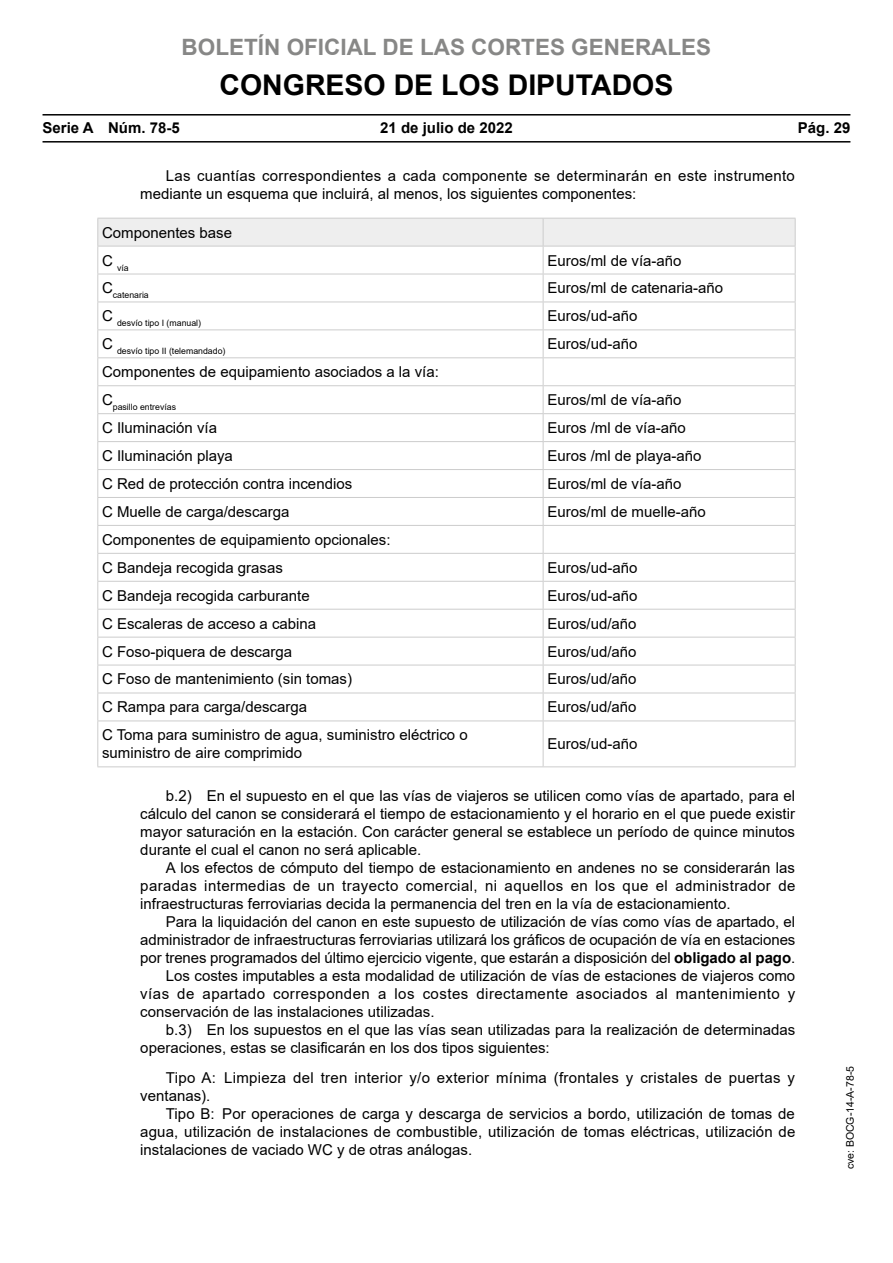
<style>
.page{position:relative;width:893px;height:1263px;background:#fff}
.page>*{position:absolute;margin:0;border:0;box-sizing:border-box;transform-origin:0 0}
.t1{font:700 28.5px "Arial";color:#000}
.t2{font:700 22.5px "Arial";color:#878786}
.SANGRADO{font:15px/18px "Arial";color:#000;text-align:justify}
.CUERPO_TABLA_IZQ{font:15px/18px "Arial";color:#000}
.SANGRADO_2{font:15px/18px "Arial";letter-spacing:.02em;color:#000;text-align:justify}
.SANGRADO-2{font:15px/18px "Arial";letter-spacing:.02em;color:#000}
.t3{font:700 15px "Arial";color:#000}
.t4{font:10.5px "Arial";color:#000}
.CUERPO_TABLA_IZQ-2{font:8.7px "Arial";color:#000}
.s1{font-weight:700}
</style>
<div class="page">
<hr style="left:43px;top:114px;width:807px;height:2px;background:#000">
<hr style="left:43px;top:141px;width:807px;height:2px;background:#000">
<hr style="left:97px;top:766px;width:446px;height:1px;background:#ccc">
<hr style="left:543px;top:766px;width:252px;height:1px;background:#ccc">
<hr style="left:97px;top:721px;width:1px;height:45px;background:#ccc">
<hr style="left:795px;top:721px;width:1px;height:45px;background:#ccc">
<hr style="left:543px;top:721px;width:1px;height:45px;background:#ccc">
<hr style="left:97px;top:720px;width:446px;height:1px;background:#ccc">
<hr style="left:543px;top:720px;width:252px;height:1px;background:#ccc">
<svg style="left:97px;top:218px;width:699px;height:502px"></svg>
<hr style="left:97px;top:218px;width:446px;height:1px;background:#ccc">
<hr style="left:543px;top:218px;width:252px;height:1px;background:#ccc">
<hr style="left:97px;top:246px;width:446px;height:1px;background:#ccc">
<hr style="left:543px;top:246px;width:252px;height:1px;background:#ccc">
<h2 class="t2" style="left:182px;top:31px;width:531px">BOLETÍN OFICIAL DE LAS CORTES GENERALES</h2>
<h1 class="t1" style="left:219px;top:65px;width:455px">CONGRESO DE LOS DIPUTADOS</h1>
<p class="t3" style="left:43px;top:117px;width:139px">Serie A Núm. 78-5</p>
<p class="t3" style="left:380px;top:117px;width:134px">21 de julio de 2022</p>
<p class="t3" style="left:798px;top:117px;width:54px">Pág. 29</p>
<p class="SANGRADO-2" style="left:140px;top:167px;width:656px;text-indent:26px">Las cuantías correspondientes a cada componente se determinarán en este instrumento mediante un esquema que incluirá, al menos, los siguientes componentes:</p>
<p class="CUERPO_TABLA_IZQ" style="left:102px;top:223px;width:132px">Componentes base</p>
<p class="CUERPO_TABLA_IZQ-2" style="left:102px;top:261px;width:28px"><sup>C</sup> vía</p>
<p class="CUERPO_TABLA_IZQ" style="left:547px;top:251px;width:136px">Euros/ml de vía-año</p>
<p class="CUERPO_TABLA_IZQ-2" style="left:102px;top:289px;width:48px"><sup>C</sup>catenaria</p>
<p class="CUERPO_TABLA_IZQ" style="left:547px;top:279px;width:177px">Euros/ml de catenaria-año</p>
<p class="CUERPO_TABLA_IZQ-2" style="left:102px;top:317px;width:101px"><sup>C</sup> desvío tipo I (manual)</p>
<p class="CUERPO_TABLA_IZQ" style="left:547px;top:307px;width:92px">Euros/ud-año</p>
<p class="CUERPO_TABLA_IZQ-2" style="left:102px;top:345px;width:125px"><sup>C</sup> desvío tipo II (telemandado)</p>
<p class="CUERPO_TABLA_IZQ" style="left:547px;top:335px;width:92px">Euros/ud-año</p>
<p class="CUERPO_TABLA_IZQ" style="left:102px;top:363px;width:338px">Componentes de equipamiento asociados a la vía:</p>
<p class="CUERPO_TABLA_IZQ-2" style="left:102px;top:401px;width:76px"><sup>C</sup>pasillo entrevías</p>
<p class="CUERPO_TABLA_IZQ" style="left:547px;top:391px;width:136px">Euros/ml de vía-año</p>
<p class="CUERPO_TABLA_IZQ" style="left:102px;top:419px;width:117px">C Iluminación vía</p>
<p class="CUERPO_TABLA_IZQ" style="left:547px;top:419px;width:140px">Euros /ml de vía-año</p>
<p class="CUERPO_TABLA_IZQ" style="left:102px;top:447px;width:132px">C Iluminación playa</p>
<p class="CUERPO_TABLA_IZQ" style="left:547px;top:447px;width:156px">Euros /ml de playa-año</p>
<p class="CUERPO_TABLA_IZQ" style="left:102px;top:475px;width:252px">C Red de protección contra incendios</p>
<p class="CUERPO_TABLA_IZQ" style="left:547px;top:475px;width:136px">Euros/ml de vía-año</p>
<p class="CUERPO_TABLA_IZQ" style="left:102px;top:502px;width:189px">C Muelle de carga/descarga</p>
<p class="CUERPO_TABLA_IZQ" style="left:547px;top:502px;width:160px">Euros/ml de muelle-año</p>
<p class="CUERPO_TABLA_IZQ" style="left:102px;top:530px;width:290px">Componentes de equipamiento opcionales:</p>
<p class="CUERPO_TABLA_IZQ" style="left:102px;top:558px;width:182px">C Bandeja recogida grasas</p>
<p class="CUERPO_TABLA_IZQ" style="left:547px;top:558px;width:92px">Euros/ud-año</p>
<p class="CUERPO_TABLA_IZQ" style="left:102px;top:586px;width:209px">C Bandeja recogida carburante</p>
<p class="CUERPO_TABLA_IZQ" style="left:547px;top:586px;width:92px">Euros/ud-año</p>
<p class="CUERPO_TABLA_IZQ" style="left:102px;top:614px;width:216px">C Escaleras de acceso a cabina</p>
<p class="CUERPO_TABLA_IZQ" style="left:547px;top:614px;width:91px">Euros/ud/año</p>
<p class="CUERPO_TABLA_IZQ" style="left:102px;top:642px;width:192px">C Foso-piquera de descarga</p>
<p class="CUERPO_TABLA_IZQ" style="left:547px;top:642px;width:91px">Euros/ud/año</p>
<p class="CUERPO_TABLA_IZQ" style="left:102px;top:670px;width:252px">C Foso de mantenimiento (sin tomas)</p>
<p class="CUERPO_TABLA_IZQ" style="left:547px;top:670px;width:91px">Euros/ud/año</p>
<p class="CUERPO_TABLA_IZQ" style="left:102px;top:698px;width:207px">C Rampa para carga/descarga</p>
<p class="CUERPO_TABLA_IZQ" style="left:547px;top:698px;width:91px">Euros/ud/año</p>
<p class="CUERPO_TABLA_IZQ" style="left:102px;top:726px;width:367px">C Toma para suministro de agua, suministro eléctrico o suministro de aire comprimido</p>
<p class="CUERPO_TABLA_IZQ" style="left:547px;top:735px;width:92px">Euros/ud-año</p>
<p class="SANGRADO_2" style="left:140px;top:786px;width:656px;text-indent:26px">b.2) En el supuesto en el que las vías de viajeros se utilicen como vías de apartado, para el cálculo del canon se considerará el tiempo de estacionamiento y el horario en el que puede existir mayor saturación en la estación. Con carácter general se establece un período de quince minutos durante el cual el canon no será aplicable.</p>
<p class="SANGRADO" style="left:140px;top:858px;width:657px;text-indent:26px">A los efectos de cómputo del tiempo de estacionamiento en andenes no se considerarán las paradas intermedias de un trayecto comercial, ni aquellos en los que el administrador de infraestructuras ferroviarias decida la permanencia del tren en la vía de estacionamiento.</p>
<p class="SANGRADO" style="left:140px;top:912px;width:657px;text-indent:26px">Para la liquidación del canon en este supuesto de utilización de vías como vías de apartado, el administrador de infraestructuras ferroviarias utilizará los gráficos de ocupación de vía en estaciones por trenes programados del último ejercicio vigente, que estarán a disposición del <span class="s1">obligado al pago</span>.</p>
<p class="SANGRADO" style="left:140px;top:966px;width:657px;text-indent:26px">Los costes imputables a esta modalidad de utilización de vías de estaciones de viajeros como vías de apartado corresponden a los costes directamente asociados al mantenimiento y conservación de las instalaciones utilizadas.</p>
<p class="SANGRADO" style="left:140px;top:1020px;width:656px;text-indent:26px">b.3) En los supuestos en el que las vías sean utilizadas para la realización de determinadas operaciones, estas se clasificarán en los dos tipos siguientes:</p>
<p class="SANGRADO_2" style="left:140px;top:1069px;width:656px;text-indent:26px">Tipo A: Limpieza del tren interior y/o exterior mínima (frontales y cristales de puertas y ventanas).</p>
<p class="SANGRADO" style="left:140px;top:1105px;width:656px;text-indent:26px">Tipo B: Por operaciones de carga y descarga de servicios a bordo, utilización de tomas de agua, utilización de instalaciones de combustible, utilización de tomas eléctricas, utilización de instalaciones de vaciado WC y de otras análogas.</p>
<p class="t4" style="left:843px;top:1169px;width:105px;rotate:-90deg">cve: BOCG-14-A-78-5</p>
</div>
